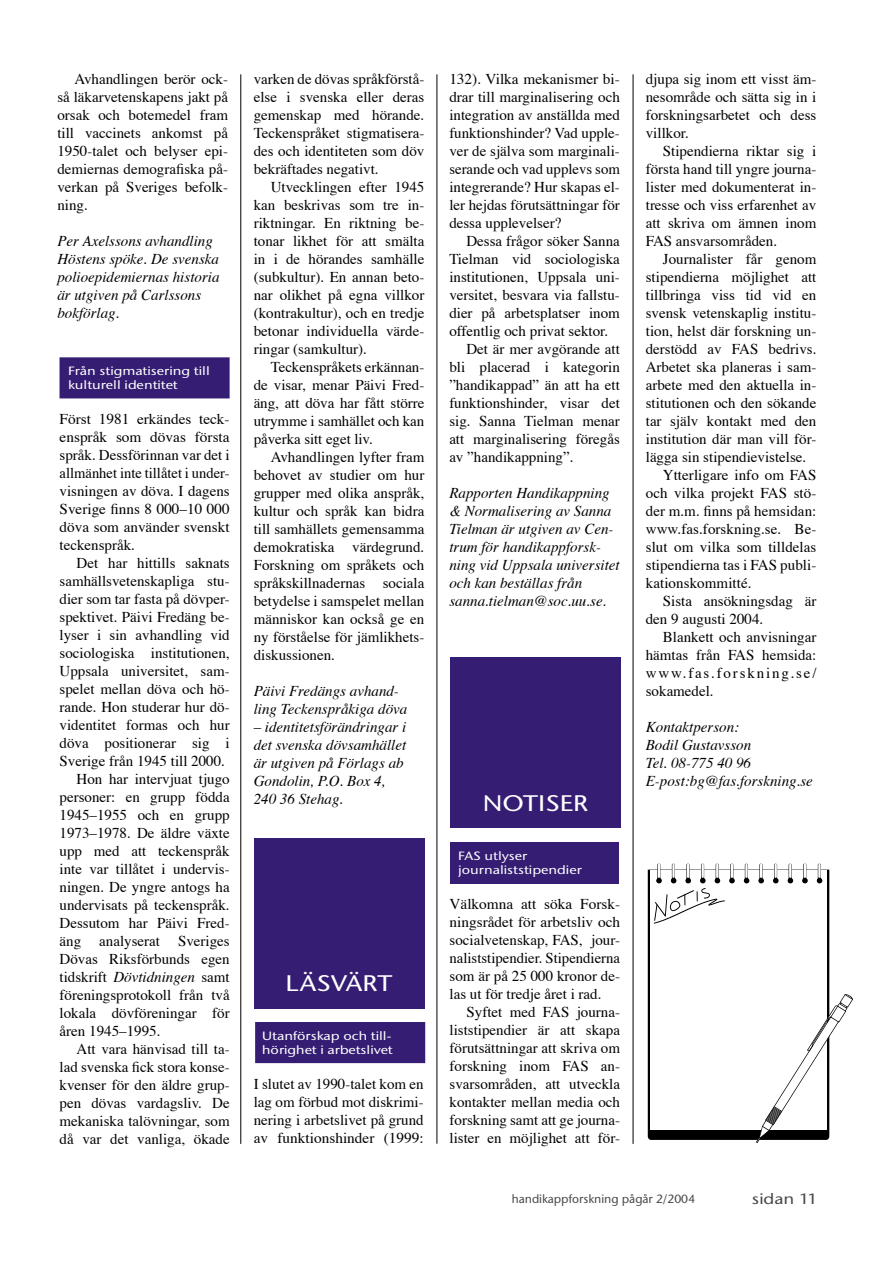
<style>
.page{position:relative;width:893px;height:1263px;background:#fff}
.page>*{position:absolute;margin:0;border:0;box-sizing:border-box;transform-origin:0 0}
.Mellan_rubrik{font:500 22.5px "Stone Sans ITC";color:#fff;scale:1.2 1}
.Brödtext_10_pt_med_indrag{font:15px/18px "Times";color:#000;text-align:justify}
.brödtext_10_pt{font:15px/18px "Times";color:#000;text-align:justify}
.brödtext_italic{font:italic 15px/18px "Times";color:#000}
.t1{font:500 15px "Stone Sans ITC";color:#484848;scale:1.2 1}
.Negrub{font:500 12px/14.4px "Stone Sans ITC";color:#fff;scale:1.2 1}
.t2{font:500 12px "Stone Sans ITC";color:#484848}
.s1{font-style:italic}
</style>
<div class="page">
<hr style="left:241px;top:74px;width:1px;height:1070px;background:#000">
<hr style="left:437px;top:74px;width:1px;height:1070px;background:#000">
<hr style="left:633px;top:74px;width:1px;height:1070px;background:#000">
<div style="left:254px;top:838px;width:170px;height:170px;background:#351d73"></div>
<div style="left:60px;top:358px;width:169px;height:40px;background:#351d73"></div>
<div style="left:60px;top:357px;width:170px;height:41px;border:2px solid #351d73"></div>
<div style="left:256px;top:1023px;width:168px;height:39px;background:#351d73"></div>
<div style="left:255px;top:1022px;width:170px;height:41px;border:2px solid #351d73"></div>
<div style="left:450px;top:842px;width:169px;height:41px;background:#351d73"></div>
<div style="left:450px;top:657px;width:171px;height:171px;background:#351d73"></div>
<svg style="left:648px;top:869px;width:181px;height:271px;background:#060606"></svg>
<div style="left:650px;top:870px;width:177px;height:260px;background:#fff"></div>
<svg style="left:744px;top:864px;width:5px;height:19px"></svg>
<svg style="left:758px;top:864px;width:6px;height:19px"></svg>
<svg style="left:773px;top:864px;width:6px;height:19px"></svg>
<svg style="left:788px;top:864px;width:5px;height:19px"></svg>
<svg style="left:802px;top:864px;width:6px;height:19px"></svg>
<svg style="left:817px;top:864px;width:5px;height:19px"></svg>
<svg style="left:654px;top:864px;width:81px;height:60px"></svg>
<svg style="left:756px;top:994px;width:97px;height:149px"></svg>
<p class="Brödtext_10_pt_med_indrag" style="left:57px;top:70px;width:172px;text-indent:17px">Avhandlingen berör ock&shy;så läkarvetenskapens jakt på orsak och botemedel fram till vaccinets ankomst på 1950-talet och belyser epi&shy;demiernas demografiska på&shy;verkan på Sveriges befolk&shy;ning.</p>
<p class="brödtext_italic" style="left:57px;top:232px;width:164px">Per Axelssons avhandling<br>Höstens spöke. De svenska polioepidemiernas historia är utgiven på Carlssons bokförlag.</p>
<p class="Negrub" style="left:68px;top:363px;width:120px">Från stigmatisering till kulturell identitet</p>
<p class="brödtext_10_pt" style="left:60px;top:411px;width:172px">Först 1981 erkändes teck&shy;enspråk som dövas första språk. Dessförinnan var det i allmänhet inte tillåtet i under&shy;visningen av döva. I dagens Sverige finns 8 000–10 000 döva som använder svenskt teckenspråk.</p>
<p class="Brödtext_10_pt_med_indrag" style="left:60px;top:555px;width:172px;text-indent:17px">Det har hittills saknats samhällsvetenskapliga stu&shy;dier som tar fasta på dövper&shy;spektivet. Päivi Fredäng be&shy;lyser i sin avhandling vid sociologiska institutionen, Uppsala universitet, sam&shy;spelet mellan döva och hö&shy;rande. Hon studerar hur dö&shy;videntitet formas och hur döva positionerar sig i Sverige från 1945 till 2000.</p>
<p class="Brödtext_10_pt_med_indrag" style="left:60px;top:771px;width:172px;text-indent:17px">Hon har intervjuat tjugo personer: en grupp födda 1945–1955 och en grupp 1973–1978. De äldre växte upp med att teckenspråk inte var tillåtet i undervis&shy;ningen. De yngre antogs ha undervisats på teckenspråk.<br>Dessutom har Päivi Fred&shy;äng analyserat Sveriges Dövas Riksförbunds egen tidskrift <span class="s1">Dövtidningen</span> samt föreningsprotokoll från två lokala dövföreningar för åren 1945–1995.</p>
<p class="Brödtext_10_pt_med_indrag" style="left:60px;top:1041px;width:172px;text-indent:17px">Att vara hänvisad till ta&shy;lad svenska fick stora konse&shy;kvenser för den äldre grup&shy;pen dövas vardagsliv. De mekaniska talövningar, som då var det vanliga, ökade</p>
<p class="Brödtext_10_pt_med_indrag" style="left:254px;top:70px;width:172px">varken de dövas språkförstå&shy;else i svenska eller deras gemenskap med hörande.<br>Teckenspråket stigmatisera&shy;des och identiteten som döv bekräftades negativt.</p>
<p class="Brödtext_10_pt_med_indrag" style="left:254px;top:178px;width:172px;text-indent:17px">Utvecklingen efter 1945 kan beskrivas som tre in&shy;riktningar. En riktning be&shy;tonar likhet för att smälta in i de hörandes samhälle (subkultur). En annan beto&shy;nar olikhet på egna villkor (kontrakultur), och en tredje betonar individuella värde&shy;ringar (samkultur).</p>
<p class="Brödtext_10_pt_med_indrag" style="left:254px;top:358px;width:172px;text-indent:17px">Teckenspråkets erkännan&shy;de visar, menar Päivi Fred&shy;äng, att döva har fått större utrymme i samhället och kan påverka sitt eget liv.</p>
<p class="Brödtext_10_pt_med_indrag" style="left:254px;top:448px;width:172px;text-indent:17px">Avhandlingen lyfter fram behovet av studier om hur grupper med olika anspråk, kultur och språk kan bidra till samhällets gemensamma demokratiska värdegrund.<br>Forskning om språkets och språkskillnadernas sociala betydelse i samspelet mellan människor kan också ge en ny förståelse för jämlikhets&shy;diskussionen.</p>
<p class="brödtext_italic" style="left:254px;top:682px;width:155px">Päivi Fredängs avhand&shy;ling Teckenspråkiga döva</p>
<p class="brödtext_italic" style="left:254px;top:718px;width:154px">– identitetsförändringar i det svenska dövsamhället är utgiven på Förlags ab<br>Gondolin, P.O. Box 4,<br>240 36 Stehag.</p>
<p class="Mellan_rubrik" style="left:286px;top:970px;width:91px">LÄSVÄRT</p>
<p class="Negrub" style="left:262px;top:1028px;width:110px">Utanförskap och till&shy;hörighet i arbetslivet</p>
<p class="brödtext_10_pt" style="left:254px;top:1076px;width:172px">I slutet av 1990-talet kom en lag om förbud mot diskrimi&shy;nering i arbetslivet på grund av funktionshinder (1999:</p>
<p class="brödtext_10_pt" style="left:449px;top:70px;width:172px">132). Vilka mekanismer bi&shy;drar till marginalisering och integration av anställda med funktionshinder? Vad upple&shy;ver de själva som marginali&shy;serande och vad upplevs som integrerande? Hur skapas el&shy;ler hejdas förutsättningar för dessa upplevelser?</p>
<p class="Brödtext_10_pt_med_indrag" style="left:449px;top:232px;width:172px;text-indent:17px">Dessa frågor söker Sanna Tielman vid sociologiska institutionen, Uppsala uni&shy;versitet, besvara via fallstu&shy;dier på arbetsplatser inom offentlig och privat sektor.</p>
<p class="Brödtext_10_pt_med_indrag" style="left:449px;top:340px;width:172px;text-indent:17px">Det är mer avgörande att bli placerad i kategorin ”handikappad” än att ha ett funktionshinder, visar det sig. Sanna Tielman menar att marginalisering föregås av ”handikappning”.</p>
<p class="brödtext_italic" style="left:449px;top:484px;width:172px">Rapporten Handikappning &amp; Normalisering av Sanna<br>Tielman är utgiven av Cen&shy;trum för handikappforsk&shy;ning vid Uppsala universitet och kan beställas från sanna.tielman@soc.uu.se.</p>
<p class="Mellan_rubrik" style="left:483px;top:789px;width:89px">NOTISER</p>
<p class="Negrub" style="left:458px;top:848px;width:105px">FAS utlyser journaliststipendier</p>
<p class="brödtext_10_pt" style="left:449px;top:896px;width:172px">Välkomna att söka Forsk&shy;ningsrådet för arbetsliv och socialvetenskap, FAS, jour&shy;naliststipendier. Stipendierna som är på 25 000 kronor de&shy;las ut för tredje året i rad.</p>
<p class="Brödtext_10_pt_med_indrag" style="left:449px;top:1004px;width:172px;text-indent:17px">Syftet med FAS journa&shy;liststipendier är att skapa förutsättningar att skriva om forskning inom FAS an&shy;svarsområden, att utveckla kontakter mellan media och forskning samt att ge journa&shy;lister en möjlighet att för-</p>
<p class="Brödtext_10_pt_med_indrag" style="left:646px;top:70px;width:172px">djupa sig inom ett visst äm&shy;nesområde och sätta sig in i forskningsarbetet och dess villkor.</p>
<p class="Brödtext_10_pt_med_indrag" style="left:646px;top:142px;width:172px;text-indent:17px">Stipendierna riktar sig i första hand till yngre journa&shy;lister med dokumenterat in&shy;tresse och viss erfarenhet av att skriva om ämnen inom FAS ansvarsområden.</p>
<p class="Brödtext_10_pt_med_indrag" style="left:646px;top:250px;width:172px;text-indent:17px">Journalister får genom stipendierna möjlighet att tillbringa viss tid vid en svensk vetenskaplig institu&shy;tion, helst där forskning un&shy;derstödd av FAS bedrivs.<br>Arbetet ska planeras i sam&shy;arbete med den aktuella in&shy;stitutionen och den sökande tar själv kontakt med den institution där man vill för&shy;lägga sin stipendievistelse.</p>
<p class="Brödtext_10_pt_med_indrag" style="left:646px;top:466px;width:172px;text-indent:17px">Ytterligare info om FAS och vilka projekt FAS stö&shy;der m.m. finns på hemsidan: www.fas.forskning.se. Be&shy;slut om vilka som tilldelas stipendierna tas i FAS publi&shy;kationskommitté.</p>
<p class="Brödtext_10_pt_med_indrag" style="left:646px;top:592px;width:172px;text-indent:17px">Sista ansökningsdag är den 9 augusti 2004.</p>
<p class="Brödtext_10_pt_med_indrag" style="left:646px;top:628px;width:172px;text-indent:17px">Blankett och anvisningar hämtas från FAS hemsida: www.fas.forskning.se/ sokamedel.</p>
<p class="brödtext_italic" style="left:646px;top:718px;width:95px">Kontaktperson:</p>
<p class="brödtext_italic" style="left:646px;top:736px;width:107px">Bodil Gustavsson</p>
<p class="brödtext_italic" style="left:646px;top:754px;width:107px">Tel. 08-775 40 96</p>
<p class="brödtext_italic" style="left:646px;top:772px;width:169px">E-post:bg@fas.forskning.se</p>
<p class="t2" style="left:512px;top:1191px;width:185px">handikappforskning pågår 2/2004</p>
<p class="t1" style="left:752px;top:1189px;width:56px">sidan 11</p>
</div>
